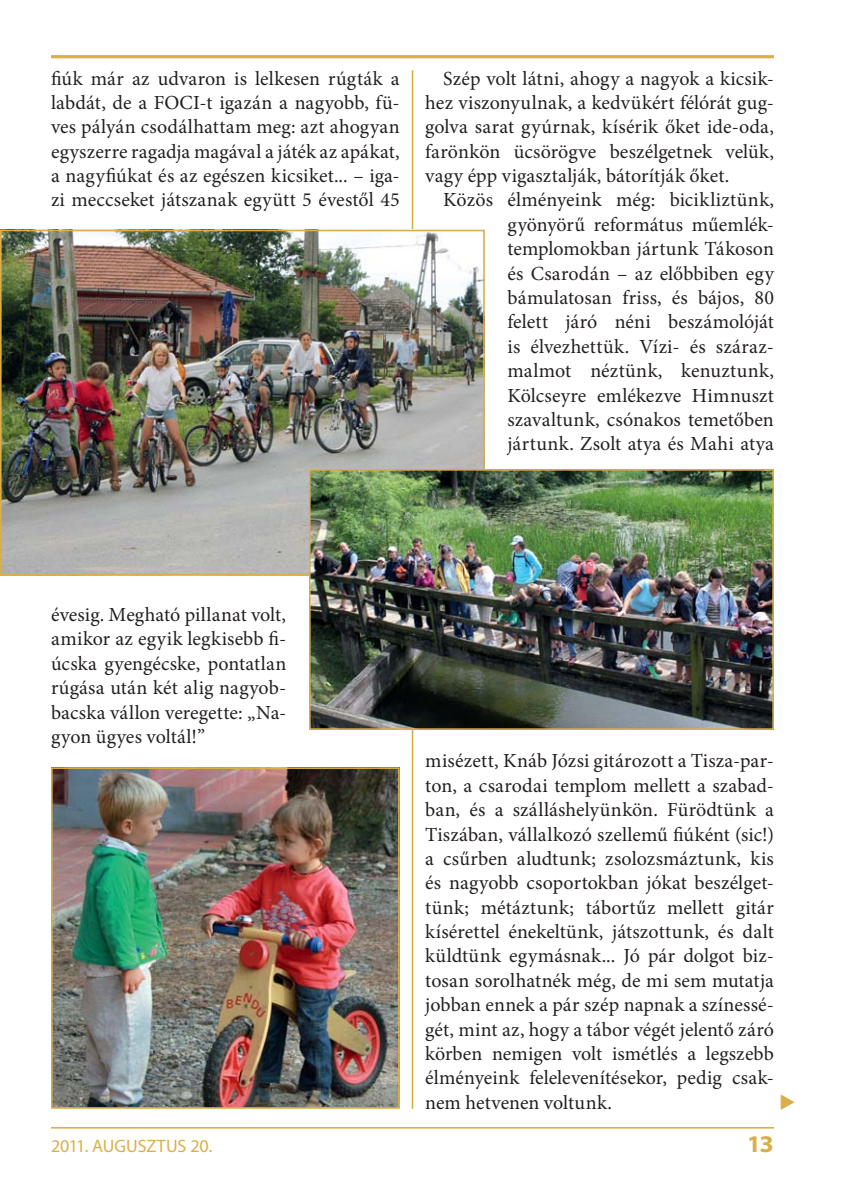
<style>
.page{position:relative;width:842px;height:1191px;background:#fff}
.page>*{position:absolute;margin:0;border:0;box-sizing:border-box;transform-origin:0 0}
.t1{font:700 semi-expanded 24px "Myriad Pro";color:#dbaf47}
.t2{font:20px/24.4px "Minion Pro";letter-spacing:.005em;color:#231f20;text-align:justify}
.t3{font:20px "European Pi Three";color:#dbaf47}
.t4{font:18px "Myriad Pro";letter-spacing:-.005em;color:#dbaf47}
</style>
<div class="page">
<hr style="left:51px;top:1127px;width:723px;height:1px;background:#dbaf47">
<hr style="left:412px;top:70px;width:1px;height:1038px;background:#dbaf47">
<hr style="left:51px;top:55px;width:723px;height:3px;background:#dbaf47">
<img style="left:54px;top:770px;width:343px;height:335px">
<div style="left:51px;top:767px;width:349px;height:341px;border:2px solid #dbaf47"></div>
<img style="left:3px;top:233px;width:479px;height:339px">
<div style="left:0;top:230px;width:485px;height:345px;border:2px solid #dbaf47"></div>
<img style="left:312px;top:472px;width:459px;height:255px">
<div style="left:309px;top:469px;width:465px;height:261px;border:2px solid #dbaf47"></div>
<p class="t2" style="left:51px;top:68px;width:350px">fiúk már az udvaron is lelkesen rúgták a labdát, de a FOCI-t igazán a nagyobb, fü&shy;ves pályán csodálhattam meg: azt ahogyan egyszerre ragadja magával a játék az apákat, a nagyfiúkat és az egészen kicsiket... – iga&shy;zi meccseket játszanak együtt 5 évestől 45</p>
<p class="t2" style="left:425px;top:68px;width:350px;text-indent:18px">Szép volt látni, ahogy a nagyok a kicsik&shy;hez viszonyulnak, a kedvükért félórát gug&shy;golva sarat gyúrnak, kísérik őket ide-oda, farönkön ücsörögve beszélgetnek velük, vagy épp vigasztalják, bátorítják őket.</p>
<p class="t2" style="left:507px;top:190px;width:268px;text-indent:-64px">Közös élményeink még: bicikliztünk, gyönyörű református műemlék&shy;templomokban jártunk Tákoson és Csarodán – az előbbiben egy bámulatosan friss, és bájos, 80 felett járó néni beszámolóját is élvezhettük. Vízi- és száraz&shy;malmot néztünk, kenuztunk, Kölcseyre emlékezve Himnuszt szavaltunk, csónakos temetőben jártunk. Zsolt atya és Mahi atya</p>
<p class="t2" style="left:51px;top:604px;width:237px">évesig. Megható pillanat volt, amikor az egyik legkisebb fi&shy;úcska gyengécske, pontatlan rúgása után két alig nagyob&shy;bacska vállon veregette: „Na&shy;gyon ügyes voltál!”</p>
<p class="t2" style="left:425px;top:750px;width:350px">misézett, Knáb Józsi gitározott a Tisza-par&shy;ton, a csarodai templom mellett a szabad&shy;ban, és a szálláshelyünkön. Fürödtünk a Tiszában, vállalkozó szellemű fiú ként (sic!) a csűrben aludtunk; zsolozsmáztunk, kis és nagyobb csoportokban jókat beszélget&shy;tünk; métáztunk; tábortűz mellett gitár kísérettel énekeltünk, játszottunk, és dalt küldtünk egymásnak... Jó pár dolgot biz&shy;tosan sorolhatnék még, de mi sem mutatja jobban ennek a pár szép napnak a színessé&shy;gét, mint az, hogy a tábor végét jelentő záró körben nemigen volt ismétlés a legszebb élmé nyeink felelevenítésekor, pedig csak&shy;nem hetvenen voltunk.</p>
<p class="t3" style="left:780px;top:1088px;width:18px">-</p>
<p class="t4" style="left:51px;top:1139px;width:163px">2011. AUGUSZTUS 20.</p>
<p class="t1" style="left:747px;top:1135px;width:29px">13</p>
</div>
